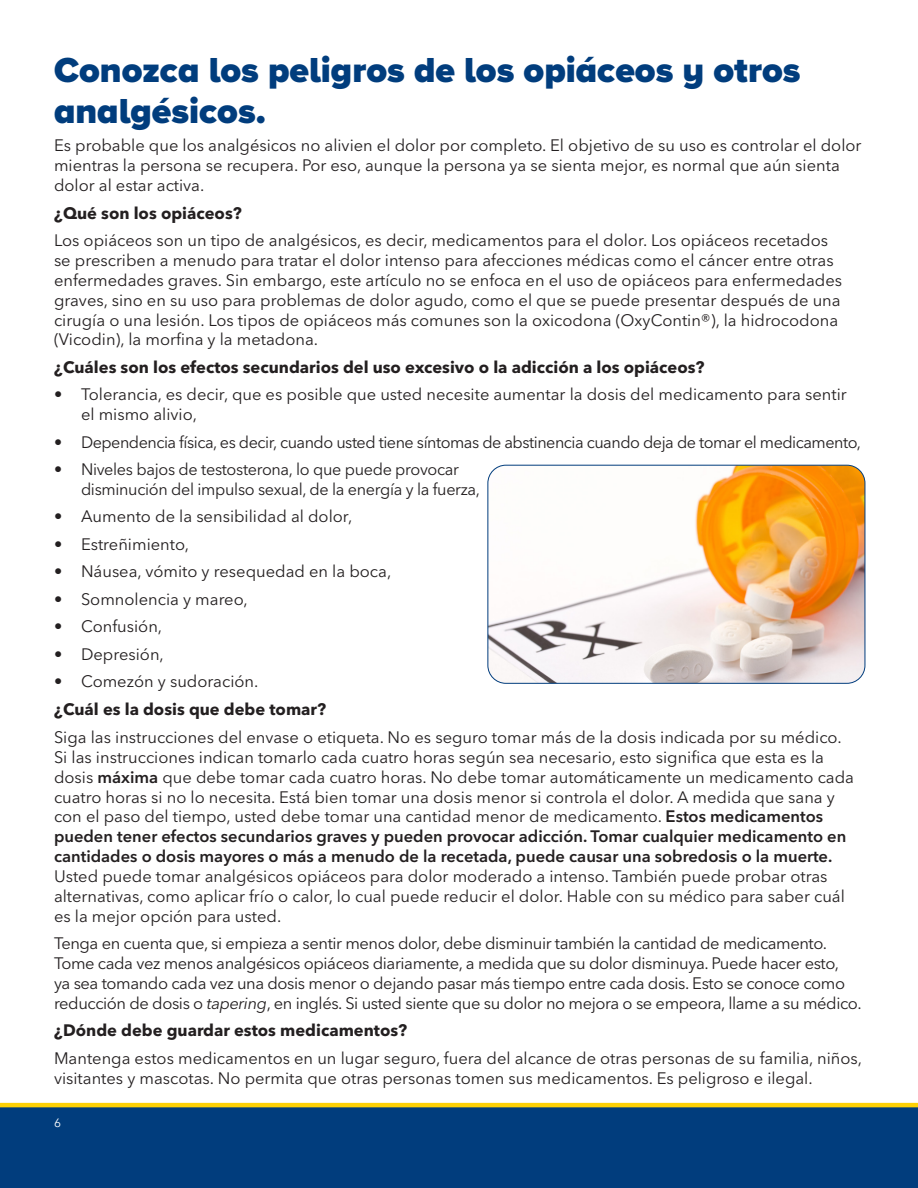
<style>
.page{position:relative;width:918px;height:1188px;background:#fff}
.page>*{position:absolute;margin:0;border:0;box-sizing:border-box;transform-origin:0 0}
.Headline{font:900 36px/40.5px "Proxima Nova A";color:#013d7d}
.bodeebod{font:16.5px/19.8px "Avenir Next LT Pro";color:#231f20}
.bodeebod-2{font:16.5px/19.8px "Avenir Next LT Pro";letter-spacing:-.025em;color:#231f20}
.bodeebod-3{font:700 16.5px "Avenir Next LT Pro";color:#231f20}
.bodeebod-4{font:16.5px "Avenir Next LT Pro";letter-spacing:-.03em;color:#231f20}
.bodeebod-5{font:16.5px/19.8px "Avenir Next LT Pro";letter-spacing:-.02em;color:#231f20}
.indent1{font:12px "Avenir Next LT Pro";color:#fff}
.s1{font-weight:600}
.s2{font-style:italic}
</style>
<div class="page">
<div style="left:0;top:1103px;width:918px;height:85px;background:#013d7d"></div>
<img style="left:488px;top:465px;width:377px;height:218px">
<div style="left:488px;top:465px;width:377px;height:219px;border:1px solid #013d7d;border-radius:18px"></div>
<p class="Headline" style="left:54px;top:50px;width:748px">Conozca los peligros de los opiáceos y otros analgésicos.</p>
<p class="bodeebod" style="left:54px;top:136px;width:809px">Es probable que los analgésicos no alivien el dolor por completo. El objetivo de su uso es controlar el dolor mientras la persona se recupera. Por eso, aunque la persona ya se sienta mejor, es normal que aún sienta dolor al estar activa.</p>
<p class="bodeebod-3" style="left:54px;top:203px;width:189px">¿Qué son los opiáceos?</p>
<p class="bodeebod" style="left:54px;top:230px;width:790px">Los opiáceos son un tipo de analgésicos, es decir, medicamentos para el dolor. Los opiáceos recetados se prescriben a menudo para tratar el dolor intenso para afecciones médicas como el cáncer entre otras enfermedades graves. Sin embargo, este artículo no se enfoca en el uso de opiáceos para enfermedades graves, sino en su uso para problemas de dolor agudo, como el que se puede presentar después de una cirugía o una lesión. Los tipos de opiáceos más comunes son la oxicodona (OxyContin®), la hidrocodona (Vicodin), la morfina y la metadona.</p>
<p class="bodeebod-3" style="left:54px;top:357px;width:652px">¿Cuáles son los efectos secundarios del uso excesivo o la adicción a los opiáceos?</p>
<p class="bodeebod" style="left:81px;top:385px;width:767px;text-indent:-27px">• Tolerancia, es decir, que es posible que usted necesite aumentar la dosis del medicamento para sentir el mismo alivio,</p>
<p class="bodeebod-4" style="left:54px;top:432px;width:809px">• Dependencia física, es decir, cuando usted tiene síntomas de abstinencia cuando deja de tomar el medicamento,</p>
<p class="bodeebod-5" style="left:81px;top:459px;width:401px;text-indent:-27px">• Niveles bajos de testosterona, lo que puede provocar disminución del impulso sexual, de la energía y la fuerza,</p>
<p class="bodeebod" style="left:54px;top:507px;width:300px">• Aumento de la sensibilidad al dolor,</p>
<p class="bodeebod" style="left:54px;top:534px;width:137px">• Estreñimiento,</p>
<p class="bodeebod" style="left:54px;top:562px;width:339px">• Náusea, vómito y resequedad en la boca,</p>
<p class="bodeebod" style="left:54px;top:589px;width:195px">• Somnolencia y mareo,</p>
<p class="bodeebod" style="left:54px;top:616px;width:110px">• Confusión,</p>
<p class="bodeebod" style="left:54px;top:644px;width:111px">• Depresión,</p>
<p class="bodeebod" style="left:54px;top:671px;width:206px">• Comezón y sudoración.</p>
<p class="bodeebod-3" style="left:54px;top:700px;width:274px">¿Cuál es la dosis que debe tomar?</p>
<p class="bodeebod" style="left:54px;top:727px;width:802px">Siga las instrucciones del envase o etiqueta. No es seguro tomar más de la dosis indicada por su médico.<br>Si las instrucciones indican tomarlo cada cuatro horas según sea necesario, esto significa que esta es la dosis <span class="s1">máxima</span> que debe tomar cada cuatro horas. No debe tomar automáticamente un medicamento cada cuatro horas si no lo necesita. Está bien tomar una dosis menor si controla el dolor. A medida que sana y con el paso del tiempo, usted debe tomar una cantidad menor de medicamento. <span class="s1">Estos medicamentos pueden tener efectos secundarios graves y pueden provocar adicción. Tomar cualquier medicamento en cantidades o dosis mayores o más a menudo de la recetada, puede causar una sobredosis o la muerte.<br></span>Usted puede tomar analgésicos opiáceos para dolor moderado a intenso. También puede probar otras alternativas, como aplicar frío o calor, lo cual puede reducir el dolor. Hable con su médico para saber cuál es la mejor opción para usted.</p>
<p class="bodeebod-2" style="left:54px;top:934px;width:809px">Tenga en cuenta que, si empieza a sentir menos dolor, debe disminuir también la cantidad de medicamento.<br>Tome cada vez menos analgésicos opiáceos diariamente, a medida que su dolor disminuya. Puede hacer esto,<br>ya sea tomando cada vez una dosis menor o dejando pasar más tiempo entre cada dosis. Esto se conoce como reducción de dosis o <span class="s2">tapering</span>, en inglés. Si usted siente que su dolor no mejora o se empeora, llame a su médico.</p>
<p class="bodeebod-3" style="left:54px;top:1020px;width:355px">¿Dónde debe guardar estos medicamentos?</p>
<p class="bodeebod" style="left:54px;top:1048px;width:810px">Mantenga estos medicamentos en un lugar seguro, fuera del alcance de otras personas de su familia, niños, visitantes y mascotas. No permita que otras personas tomen sus medicamentos. Es peligroso e ilegal.</p>
<p class="indent1" style="left:54px;top:1116px;width:8px">6</p>
</div>
